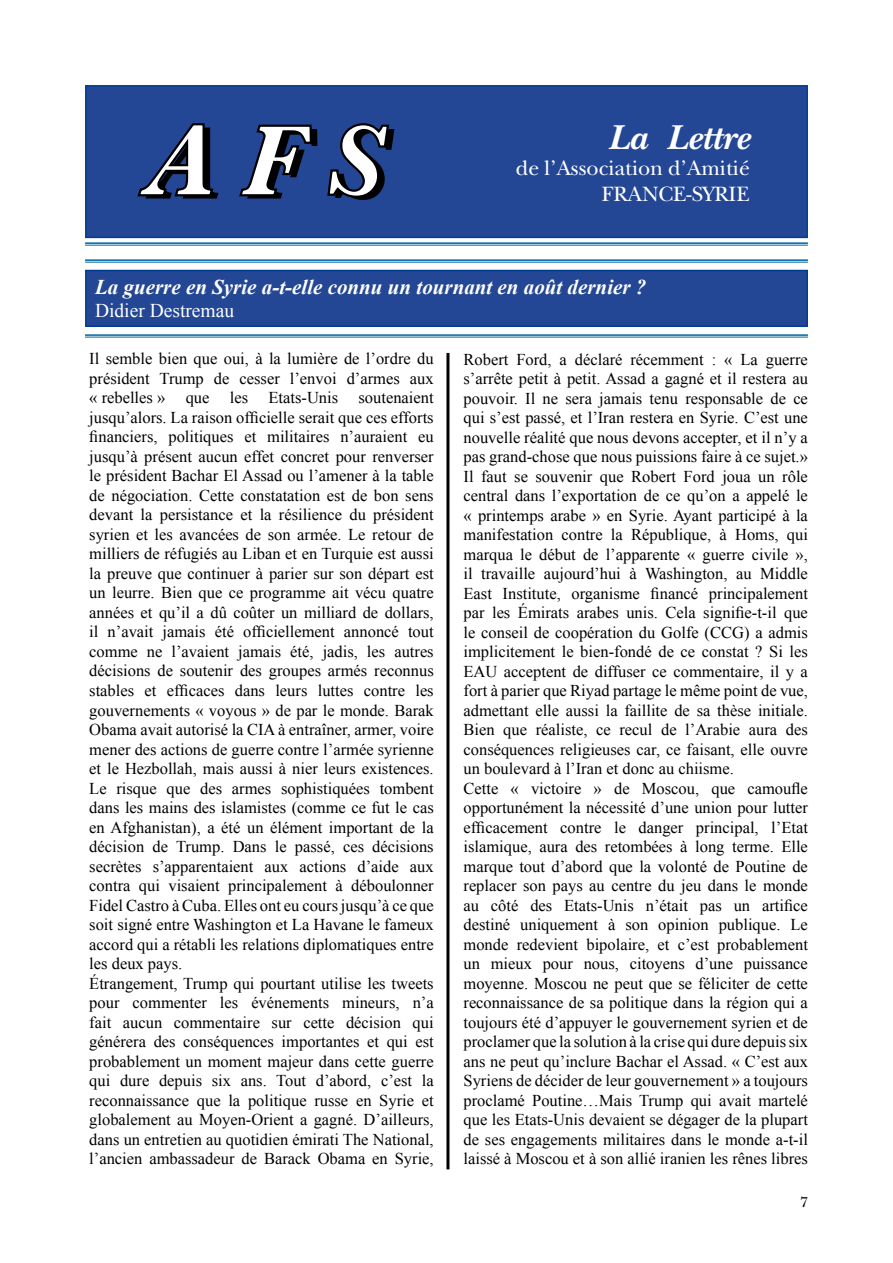
<style>
.page{position:relative;width:893px;height:1263px;background:#fff}
.page>*{position:absolute;margin:0;border:0;box-sizing:border-box;transform-origin:0 0}
.t1{font:italic 700 36px "New Baskerville";color:#fff}
.t2{font:21.6px/26px "New Baskerville";color:#fff;text-align:right}
.t3{font:italic 700 21px "Times New Roman";color:#fff}
.t4{font:19.5px "Times New Roman";color:#fff}
.t5{font:16.5px/19.5px "Times New Roman";color:#000}
.t6{font:15px "New Baskerville";color:#000}
</style>
<div class="page">
<div style="left:85px;top:85px;width:723px;height:153px;background:#244795;border:2px solid #003d90"></div>
<svg style="left:137px;top:123px;width:82px;height:76px"></svg>
<svg style="left:239px;top:124px;width:78px;height:75px"></svg>
<svg style="left:327px;top:123px;width:67px;height:77px"></svg>
<hr style="left:446px;top:353px;width:3px;height:816px;background:#000">
<hr style="left:85px;top:242px;width:723px;height:2px;background:#0066a4">
<hr style="left:85px;top:245px;width:723px;height:1px;background:#0066a4">
<hr style="left:85px;top:334px;width:723px;height:2px;background:#0066a4">
<hr style="left:85px;top:337px;width:723px;height:1px;background:#0066a4">
<hr style="left:85px;top:259px;width:723px;height:2px;background:#0066a4">
<hr style="left:85px;top:262px;width:723px;height:1px;background:#0066a4">
<div style="left:86px;top:270px;width:721px;height:56px;background:#244795"></div>
<div style="left:85px;top:270px;width:723px;height:57px;border:2px solid #003d90"></div>
<h1 class="t1" style="left:608px;top:116px;width:143px">La Lettre</h1>
<h2 class="t2" style="left:516px;top:155px;width:235px">de l’Association d’Amitié<br>FRANCE-SYRIE</h2>
<p class="t3" style="left:95px;top:275px;width:553px">La guerre en Syrie a-t-elle connu un tournant en août dernier ?</p>
<p class="t4" style="left:95px;top:300px;width:141px">Didier Destremau</p>
<p class="t5" style="left:89px;top:349px;width:346px">Il semble bien que oui, à la lumière de l’ordre du président Trump de cesser l’envoi d’armes aux « rebelles » que les Etats-Unis soutenaient jusqu’alors. La raison officielle serait que ces efforts financiers, politiques et militaires n’auraient eu jusqu’à présent aucun effet concret pour renverser le président Bachar El Assad ou l’amener à la table de négociation. Cette constatation est de bon sens devant la persistance et la résilience du président syrien et les avancées de son armée. Le retour de milliers de réfugiés au Liban et en Turquie est aussi la preuve que continuer à parier sur son départ est un leurre. Bien que ce programme ait vécu quatre années et qu’il a dû coûter un milliard de dollars, il n’avait jamais été officiellement annoncé tout comme ne l’avaient jamais été, jadis, les autres décisions de soutenir des groupes armés reconnus stables et efficaces dans leurs luttes contre les gouvernements « voyous » de par le monde. Barak Obama avait autorisé la CIA à entraîner, armer, voire mener des actions de guerre contre l’armée syrienne et le Hezbollah, mais aussi à nier leurs existences.<br>Le risque que des armes sophistiquées tombent dans les mains des islamistes (comme ce fut le cas en Afghanistan), a été un élément important de la décision de Trump. Dans le passé, ces décisions secrètes s’apparentaient aux actions d’aide aux contra qui visaient principalement à déboulonner Fidel Castro à Cuba. Elles ont eu cours jusqu’à ce que soit signé entre Washington et La Havane le fameux accord qui a rétabli les relations diplomatiques entre les deux pays.<br>Étrangement, Trump qui pourtant utilise les tweets pour commenter les événements mineurs, n’a fait aucun commentaire sur cette décision qui générera des conséquences importantes et qui est probablement un moment majeur dans cette guerre qui dure depuis six ans. Tout d’abord, c’est la reconnaissance que la politique russe en Syrie et globalement au Moyen-Orient a gagné. D’ailleurs, dans un entretien au quotidien émirati The National, l’ancien ambassadeur de Barack Obama en Syrie,</p>
<p class="t5" style="left:463px;top:349px;width:346px">Robert Ford, a déclaré récemment : « La guerre s’arrête petit à petit. Assad a gagné et il restera au pouvoir. Il ne sera jamais tenu responsable de ce qui s’est passé, et l’Iran restera en Syrie. C’est une nouvelle réalité que nous devons accepter, et il n’y a pas grand-chose que nous puissions faire à ce sujet.» Il faut se souvenir que Robert Ford joua un rôle central dans l’exportation de ce qu’on a appelé le « printemps arabe » en Syrie. Ayant participé à la manifestation contre la République, à Homs, qui marqua le début de l’apparente « guerre civile », il travaille aujourd’hui à Washington, au Middle East Institute, organisme financé principalement par les Émirats arabes unis. Cela signifie-t-il que le conseil de coopération du Golfe (CCG) a admis implicitement le bien-fondé de ce constat ? Si les EAU acceptent de diffuser ce commentaire, il y a fort à parier que Riyad partage le même point de vue, admettant elle aussi la faillite de sa thèse initiale.<br>Bien que réaliste, ce recul de l’Arabie aura des conséquences religieuses car, ce faisant, elle ouvre un boulevard à l’Iran et donc au chiisme.<br>Cette « victoire » de Moscou, que camoufle opportunément la nécessité d’une union pour lutter efficacement contre le danger principal, l’Etat islamique, aura des retombées à long terme. Elle marque tout d’abord que la volonté de Poutine de replacer son pays au centre du jeu dans le monde au côté des Etats-Unis n’était pas un artifice destiné uniquement à son opinion publique. Le monde redevient bipolaire, et c’est probablement un mieux pour nous, citoyens d’une puissance moyenne. Moscou ne peut que se féliciter de cette reconnaissance de sa politique dans la région qui a toujours été d’appuyer le gouvernement syrien et de proclamer que la solution à la crise qui dure depuis six ans ne peut qu’inclure Bachar el Assad. « C’est aux Syriens de décider de leur gouvernement » a toujours proclamé Poutine…Mais Trump qui avait martelé que les Etats-Unis devaient se dégager de la plupart de ses engagements militaires dans le monde a-t-il laissé à Moscou et à son allié iranien les rênes libres</p>
<p class="t6" style="left:800px;top:1194px;width:9px">7</p>
</div>
